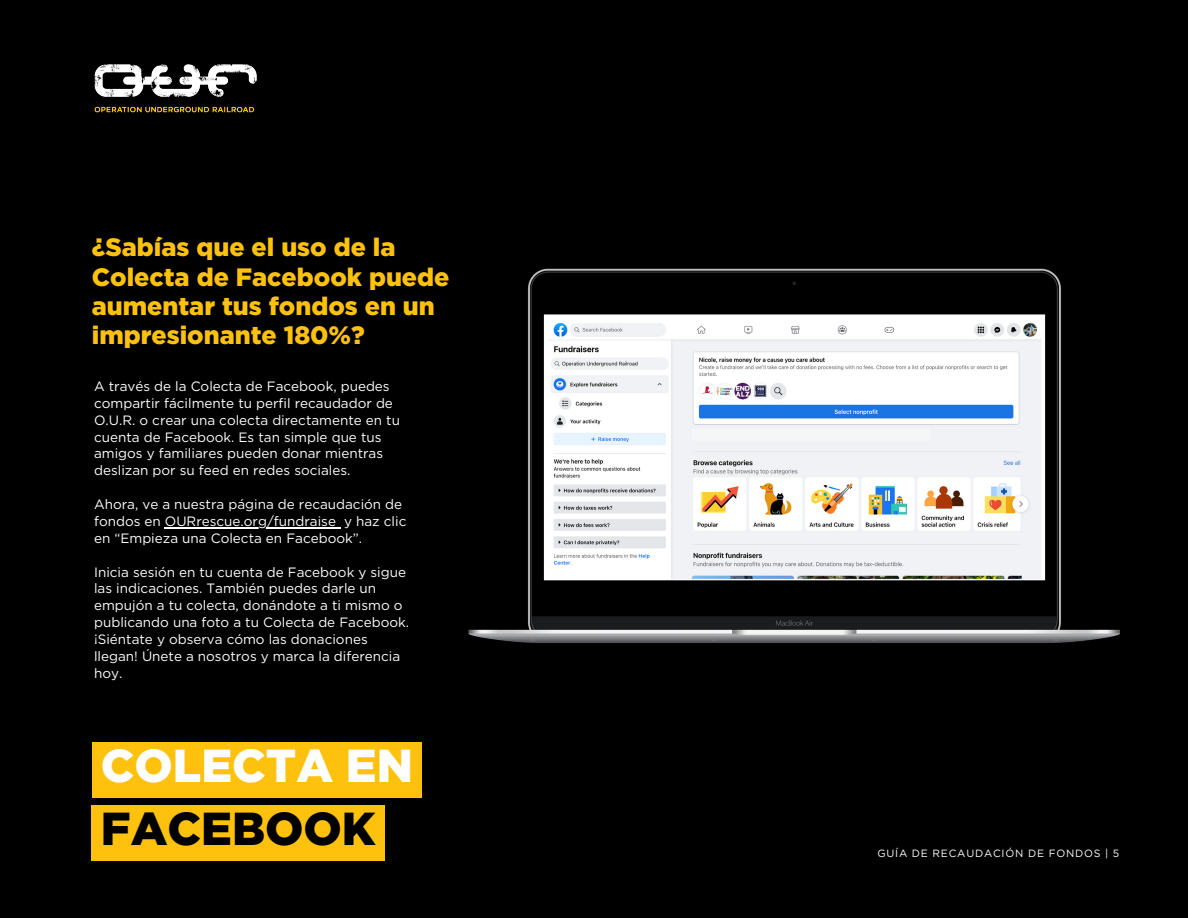
<style>
.page{position:relative;width:1188px;height:918px;background:#000}
.page>*{position:absolute;margin:0;border:0;box-sizing:border-box;transform-origin:0 0}
.t1{font:900 46.2px "Gotham";color:#fff}
.t2{font:900 46.2px "Gotham";color:#000}
.t3{font:900 25.2px/29.2px "Gotham";color:#fec10d}
.t4{font:13.5px/16.8px "Gotham";color:#fff}
.t5{font:10.5px "Gotham";letter-spacing:.07em;color:#fff}
</style>
<div class="page">
<img style="left:468px;top:268px;width:651px;height:375px">
<hr style="left:165px;top:527px;width:171px;height:1px;background:#fff">
<div style="left:92px;top:742px;width:330px;height:55px;background:#fec10d"></div>
<div style="left:92px;top:805px;width:293px;height:55px;background:#fec10d"></div>
<img style="left:94px;top:64px;width:163px;height:49px">
<p class="t3" style="left:92px;top:234px;width:359px">¿Sabías que el uso de la<br>Colecta de Facebook puede aumentar tus fondos en un impresionante 180%?</p>
<p class="t4" style="left:94px;top:378px;width:307px">A través de la Colecta de Facebook, puedes compartir fácilmente tu perfil recaudador de O.U.R. o crear una colecta directamente en tu cuenta de Facebook. Es tan simple que tus amigos y familiares pueden donar mientras deslizan por su feed en redes sociales.</p>
<p class="t4" style="left:94px;top:497px;width:314px">Ahora, ve a nuestra página de recaudación de fondos en OURrescue.org/fundraise y haz clic en “Empieza una Colecta en Facebook”.</p>
<p class="t4" style="left:94px;top:564px;width:317px">Inicia sesión en tu cuenta de Facebook y sigue las indicaciones. También puedes darle un empujón a tu colecta, donándote a ti mismo o publicando una foto a tu Colecta de Facebook. ¡Siéntate y observa cómo las donaciones llegan! Únete a nosotros y marca la diferencia hoy.</p>
<p class="t1" style="left:101px;top:745px;width:314px">COLECTA EN</p>
<p class="t2" style="left:101px;top:808px;width:276px">FACEBOOK</p>
<p class="t5" style="left:877px;top:849px;width:243px">GUÍA DE RECAUDACIÓN DE FONDOS | 5</p>
</div>
